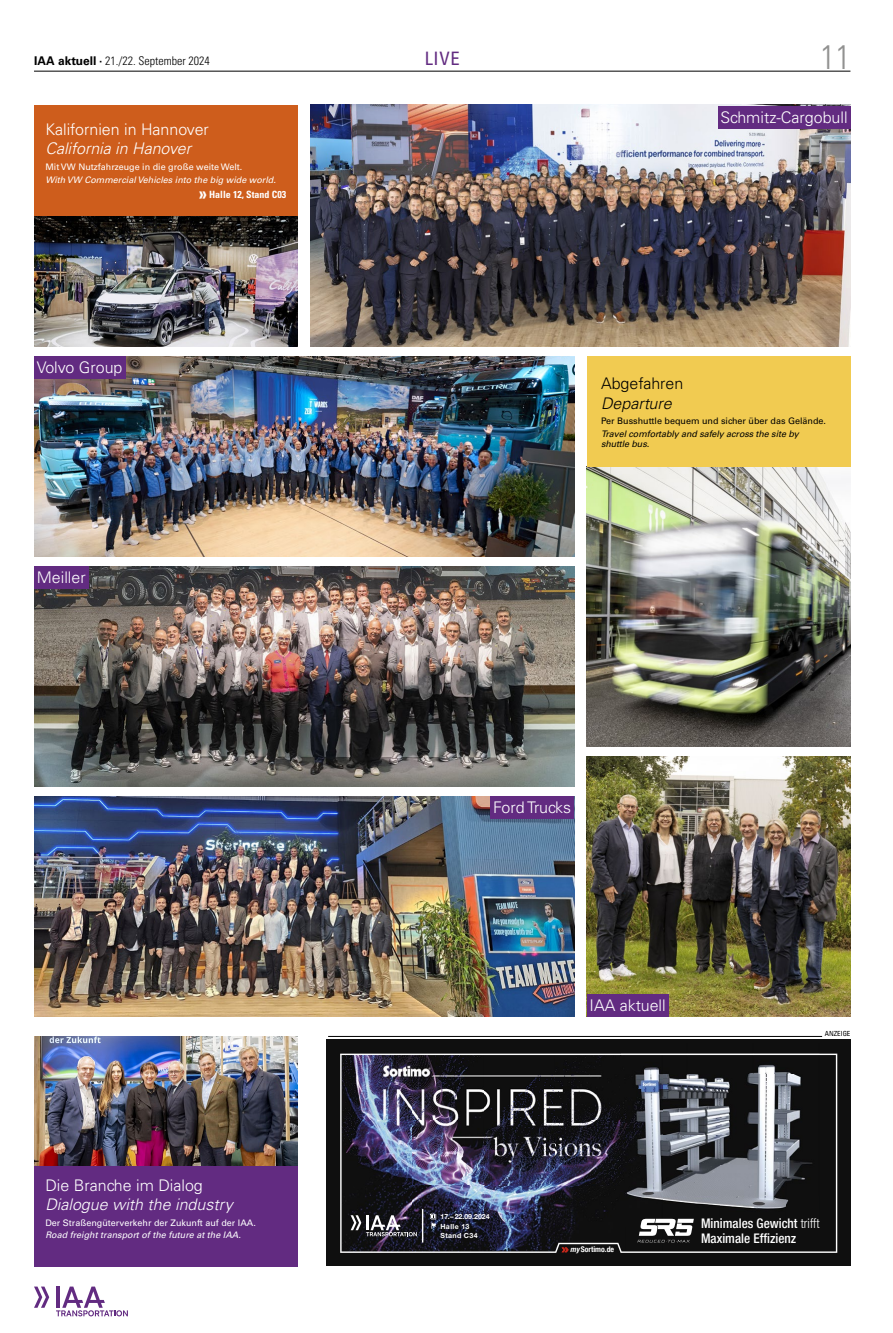
<style>
.page{position:relative;width:893px;height:1333px;background:#fff}
.page>*{position:absolute;margin:0;border:0;box-sizing:border-box;transform-origin:0 0}
.t1{font:300 condensed 34px "Univers LT Std";color:#919190}
.t2{font:condensed 18.5px "Univers LT Std";color:#622b81}
.t3{font:300 16px "Univers LT Std";color:#fff}
.t4{font:italic 300 16px "Univers LT Std";color:#fff}
.t5{font:300 16px "Univers LT Std";color:#000}
.t6{font:italic 300 16px "Univers LT Std";color:#000}
.t7{font:500 condensed 13.2px/14.3px "Helvetica Neue LT Pro";color:#fff}
.t8{font:300 condensed 12px "Univers LT Std";color:#000}
.t9{font:700 condensed 10px "Univers LT Std";color:#fff}
.t10{font:italic 9px "Univers LT Std";color:#fff}
.t11{font:9px "Univers LT Std";color:#fff}
.t12{font:italic 9px/10px "Univers LT Std";letter-spacing:-.01em;color:#000}
.t13{font:9px "Univers LT Std";color:#000}
.t14{font:700 condensed 7.8px "Helvetica Neue LT Pro";color:#fff}
.t15{font:700 7px/9.6px "Helvetica Neue LT Pro";letter-spacing:.05em;color:#fff}
.t16{font:condensed 7px "Univers LT Std";color:#000}
.s1{font-weight:700;font-stretch:normal}
.s2{font-size:18.5px}
.s3{font-weight:300}
.s4{font-style:italic}
</style>
<div class="page">
<hr style="left:34px;top:71px;width:816px;height:1px;background:#000">
<svg style="left:56px;top:1286px;width:72px;height:30px"></svg>
<svg style="left:34px;top:1286px;width:15px;height:21px"></svg>
<div style="left:326px;top:1039px;width:524px;height:227px;background:#0f0f0f"></div>
<img style="left:340px;top:1053px;width:497px;height:199px">
<img style="left:662px;top:1054px;width:158px;height:20px">
<img style="left:662px;top:1074px;width:158px;height:152px">
<img style="left:621px;top:1054px;width:41px;height:172px">
<img style="left:621px;top:1053px;width:199px;height:1px">
<svg style="left:638px;top:1218px;width:56px;height:24px"></svg>
<svg style="left:430px;top:1212px;width:6px;height:16px"></svg>
<svg style="left:351px;top:1215px;width:66px;height:21px"></svg>
<hr style="left:422px;top:1208px;width:1px;height:34px;background:#fff">
<hr style="left:328px;top:1036px;width:494px;height:1px;background:#000">
<img style="left:34px;top:796px;width:540px;height:220px">
<img style="left:587px;top:756px;width:263px;height:260px">
<img style="left:310px;top:105px;width:540px;height:241px">
<img style="left:34px;top:356px;width:540px;height:200px">
<img style="left:34px;top:566px;width:540px;height:220px">
<img style="left:34px;top:1036px;width:264px;height:130px">
<img style="left:587px;top:466px;width:263px;height:280px">
<div style="left:34px;top:106px;width:264px;height:110px;background:#ce5d1c"></div>
<div style="left:34px;top:566px;width:55px;height:23px;background:#622b81"></div>
<div style="left:34px;top:1166px;width:264px;height:100px;background:#622b81"></div>
<div style="left:587px;top:356px;width:263px;height:110px;background:#f1cb51"></div>
<img style="left:34px;top:216px;width:264px;height:130px">
<div style="left:718px;top:106px;width:132px;height:23px;background:#622b81"></div>
<div style="left:34px;top:356px;width:91px;height:23px;background:#622b81"></div>
<div style="left:490px;top:796px;width:84px;height:23px;background:#622b81"></div>
<div style="left:587px;top:993px;width:82px;height:23px;background:#622b81"></div>
<svg style="left:562px;top:1247px;width:7px;height:5px"></svg>
<p class="t8" style="left:34px;top:54px;width:177px"><span class="s1">IAA aktuell ·</span> 21./22. September 2024</p>
<p class="t2" style="left:425px;top:47px;width:37px">LIVE</p>
<h1 class="t1" style="left:820px;top:37px;width:32px">11</h1>
<p class="t3" style="left:45px;top:120px;width:165px">Kalifornien in Hannover</p>
<p class="t4" style="left:45px;top:139px;width:147px">California in Hanover</p>
<p class="t11" style="left:45px;top:161px;width:199px">Mit VW Nutzfahrzeuge in die große weite Welt.</p>
<p class="t10" style="left:45px;top:174px;width:232px">With VW Commercial Vehicles into the big wide world.</p>
<p class="t9" style="left:199px;top:189px;width:89px"><span class="s2">»</span> Halle 12, Stand C03</p>
<p class="t3" style="left:37px;top:358px;width:87px">Volvo Group</p>
<p class="t3" style="left:37px;top:568px;width:50px">Meiller</p>
<p class="t3" style="left:45px;top:1175px;width:159px">Die Branche im Dialog</p>
<p class="t4" style="left:45px;top:1194px;width:189px">Dialogue with the industry</p>
<p class="t11" style="left:45px;top:1216px;width:212px">Der Straßengüterverkehr der Zukunft auf der IAA.</p>
<p class="t10" style="left:45px;top:1229px;width:197px">Road freight transport of the future at the IAA.</p>
<p class="t3" style="left:720px;top:108px;width:129px">Schmitz-Cargobull</p>
<p class="t5" style="left:601px;top:374px;width:84px">Abgefahren</p>
<p class="t6" style="left:601px;top:393px;width:72px">Departure</p>
<p class="t13" style="left:601px;top:416px;width:227px">Per Busshuttle bequem und sicher über das Gelände.</p>
<p class="t12" style="left:601px;top:429px;width:199px">Travel comfortably and safely across the site by shuttle bus.</p>
<p class="t3" style="left:493px;top:798px;width:79px">Ford Trucks</p>
<p class="t15" style="left:440px;top:1211px;width:51px">17.– 22.09.2024<br>Halle 13<br>Stand C34</p>
<p class="t3" style="left:590px;top:995px;width:78px">IAA aktuell</p>
<p class="t16" style="left:825px;top:1029px;width:27px">ANZEIGE</p>
<p class="t7" style="left:701px;top:1216px;width:120px">Minimales Gewicht <span class="s3">trifft<br></span>Maximale Effizienz</p>
<p class="t14" style="left:570px;top:1244px;width:45px"><span class="s4">my</span> Sortimo.de</p>
</div>
